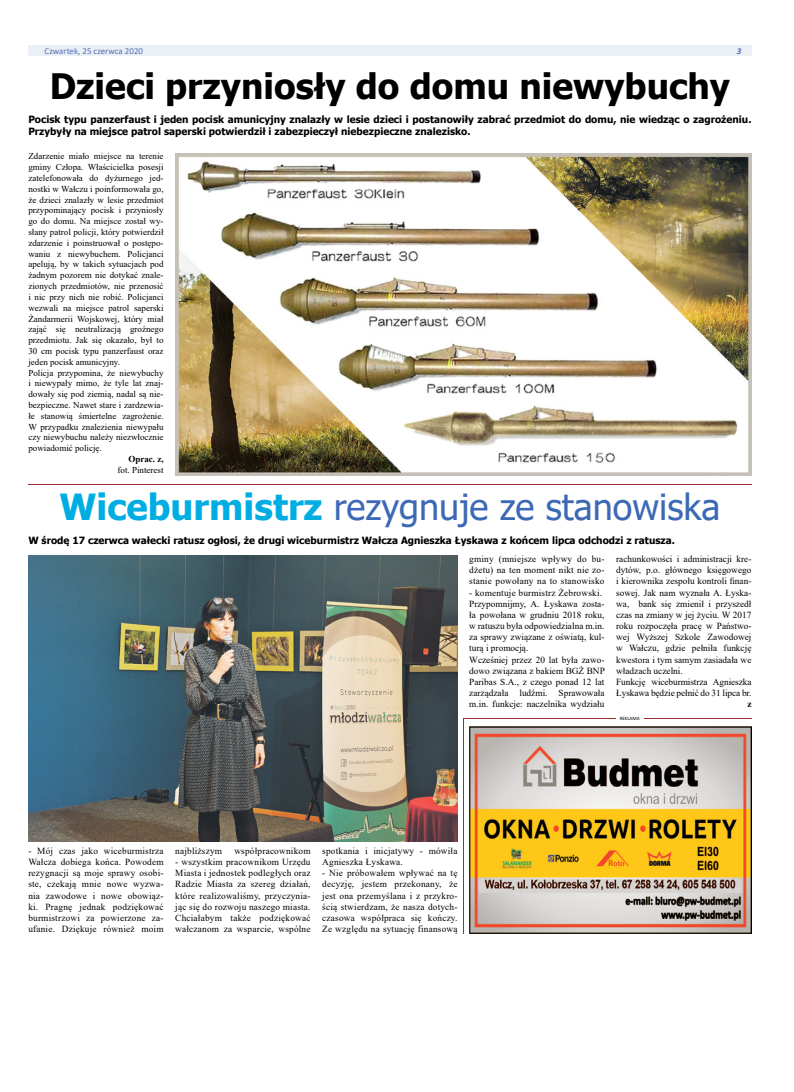
<style>
.page{position:relative;width:794px;height:1092px;background:#fff}
.page>*{position:absolute;margin:0;border:0;box-sizing:border-box;transform-origin:0 0}
.t1{font:36px "Tahoma";color:#3c69b5}
.t2{font:700 35px "Tahoma";color:#000}
.t3{font:700 10px/12px "Tahoma";color:#000}
.t4{font:9.3px/11.2px "Times New Roman";color:#000;text-align:justify}
.t5{font:9.3px/11.2px "Times New Roman";letter-spacing:.02em;color:#000}
.t6{font:700 9.3px "Times New Roman";color:#000}
.t7{font:9px/10.8px "Times New Roman";color:#000}
.t8{font:9px "Calibri";color:#5570b6}
.t9{font:700 9px "Times New Roman";color:#000}
.t10{font:italic 700 9px "Calibri";color:#5570b6}
.t11{font:5px "Calibri";color:#000}
.s1{font-weight:700;color:#00ade2}
</style>
<div class="page">
<div style="left:28px;top:45px;width:723px;height:11px;background:#ebeff6"></div>
<img style="left:469px;top:726px;width:282px;height:207px">
<hr style="left:463px;top:718px;width:288px;height:1px;background:#9e2e2d">
<hr style="left:463px;top:718px;width:1px;height:215px;background:#9e2e2d">
<div style="left:616px;top:715px;width:27px;height:5px;background:#fff"></div>
<img style="left:175px;top:153px;width:576px;height:322px">
<hr style="left:28px;top:484px;width:723px;height:1px;background:#9e2e2d">
<img style="left:28px;top:555px;width:429px;height:286px">
<p class="t8" style="left:45px;top:44px;width:100px">Czwartek, 25 czerwca 2020</p>
<p class="t10" style="left:736px;top:44px;width:6px">3</p>
<h2 class="t2" style="left:50px;top:61px;width:682px">Dzieci przyniosły do domu niewybuchy</h2>
<p class="t3" style="left:28px;top:113px;width:724px">Pocisk typu panzerfaust i jeden pocisk amunicyjny znalazły w lesie dzieci i postanowiły zabrać przedmiot do domu, nie wiedząc o zagrożeniu.<br>Przybyły na miejsce patrol saperski potwierdził i zabezpieczył niebezpieczne znalezisko.</p>
<p class="t7" style="left:28px;top:151px;width:137px">Zdarzenie miało miejsce na terenie gminy Człopa. Właścicielka posesji zatelefonowała do dyżurnego jed&shy;nostki w Wałczu i poinformowała go, że dzieci znalazły w lesie przedmiot przypominający pocisk i przyniosły go do domu. Na miejsce został wy&shy;słany patrol policji, który potwierdził zdarzenie i poinstruował o postępo&shy;waniu z niewybuchem. Policjanci apelują, by w takich sytuacjach pod żadnym pozorem nie dotykać znale&shy;zionych przedmiotów, nie przenosić i nic przy nich nie robić. Policjanci wezwali na miejsce patrol saperski Żandarmerii Wojskowej, który miał zająć się neutralizacją groźnego przedmiotu. Jak się okazało, był to 30 cm pocisk typu panzerfaust oraz jeden pocisk amunicyjny.<br>Policja przypomina, że niewybuchy i niewypały mimo, że tyle lat znaj&shy;dowały się pod ziemią, nadal są nie&shy;bezpieczne. Nawet stare i zardzewia&shy;łe stanowią śmiertelne zagrożenie.<br>W przypadku znalezienia niewypału czy niewybuchu należy niezwłocznie powiadomić policję.</p>
<p class="t9" style="left:128px;top:452px;width:37px">Oprac. z,</p>
<p class="t7" style="left:118px;top:464px;width:47px">fot. Pinterest</p>
<h1 class="t1" style="left:60px;top:483px;width:662px"><span class="s1">Wiceburmistrz</span> rezygnuje ze stanowiska</h1>
<p class="t3" style="left:28px;top:534px;width:648px">W środę 17 czerwca wałecki ratusz ogłosi, że drugi wiceburmistrz Wałcza Agnieszka Łyskawa z końcem lipca odchodzi z ratusza.</p>
<p class="t4" style="left:469px;top:553px;width:137px">gminy (mniejsze wpływy do bu&shy;dżetu) na ten moment nikt nie zo&shy;stanie powołany na to stanowisko</p>
<p class="t4" style="left:469px;top:586px;width:137px;text-align:left">- komentuje burmistrz Żebrowski.<br>Przypomnijmy, A. Łyskawa zosta&shy;ła powołana w grudniu 2018 roku, w ratuszu była odpowiedzialna m.in. za sprawy związane z oświatą, kul&shy;turą i promocją.<br>Wcześniej przez 20 lat była zawo&shy;dowo związana z bakiem BGŻ BNP<br>Paribas S.A., z czego ponad 12 lat zarządzała ludźmi. Sprawowała m.in. funkcje: naczelnika wydziału</p>
<p class="t4" style="left:616px;top:553px;width:137px;text-align:left">rachunkowości i administracji kre&shy;dytów, p.o. głównego księgowego i kierownika zespołu kontroli finan&shy;sowej. Jak nam wyznała A. Łyska&shy;wa, bank się zmienił i przyszedł czas na zmiany w jej życiu. W 2017 roku rozpoczęła pracę w Państwo&shy;wej Wyższej Szkole Zawodowej w Wałczu, gdzie pełniła funkcję kwestora i tym samym zasiadała we władzach uczelni.<br>Funkcję wiceburmistrza Agnieszka<br>Łyskawa będzie pełnić do 31 lipca br.</p>
<p class="t6" style="left:747px;top:697px;width:6px">z</p>
<p class="t11" style="left:620px;top:714px;width:21px">REKLAMA</p>
<p class="t4" style="left:28px;top:844px;width:137px">- Mój czas jako wiceburmistrza Wałcza dobiega końca. Powodem rezygnacji są moje sprawy osobi&shy;ste, czekają mnie nowe wyzwa&shy;nia zawodowe i nowe obowiąz&shy;ki. Pragnę jednak podziękować burmistrzowi za powierzone za&shy;ufanie. Dziękuje również moim</p>
<p class="t5" style="left:175px;top:844px;width:48px">najbliższym</p>
<p class="t5" style="left:234px;top:844px;width:78px">współpracownikom</p>
<p class="t4" style="left:175px;top:856px;width:137px">- wszystkim pracownikom Urzędu Miasta i jednostek podległych oraz Radzie Miasta za szereg działań, które realizowaliśmy, przyczynia&shy;jąc się do rozwoju naszego miasta.<br>Chciałabym także podziękować wałczanom za wsparcie, wspólne</p>
<p class="t5" style="left:322px;top:844px;width:137px">spotkania i inicjatywy - mówiła<br>Agnieszka Łyskawa.</p>
<p class="t4" style="left:322px;top:867px;width:137px">- Nie próbowałem wpływać na tę decyzję, jestem przekonany, że jest ona przemyślana i z przykro&shy;ścią stwierdzam, że nasza dotych&shy;czasowa współpraca się kończy.<br>Ze względu na sytuację finansową</p>
</div>
